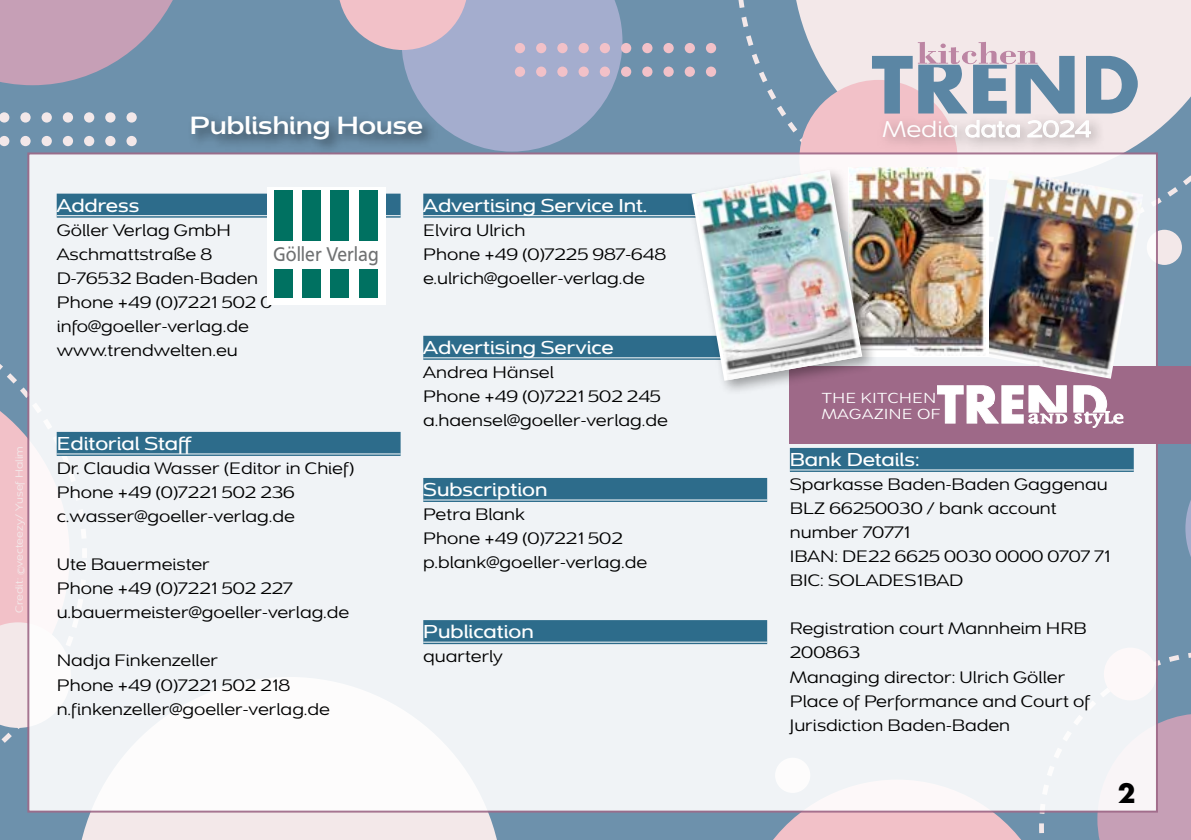
<style>
.page{position:relative;width:1191px;height:840px;background:#fff}
.page>*{position:absolute;margin:0;border:0;box-sizing:border-box;transform-origin:0 0}
.t1{font:700 26px "Futura";color:#000}
.t2{font:700 24px "Dienstag";color:#fff}
.t3{font:22px "Dienstag";color:#fff}
.t4{font:20.6px "Frutus T";color:#6f7172;scale:.91 1}
.t5{font:500 18px "Dienstag";color:#fff}
.t6{font:16px/24px "Dienstag";color:#000}
.t7{font:14px/16.8px "Dienstag";letter-spacing:.04em;color:#fff}
.t8{font:10px "Dienstag";color:#f3e9ea}
</style>
<div class="page">
<div style="left:0;top:0;width:1191px;height:839px;background:#6d91ac"></div>
<svg style="left:793px;top:0;width:398px;height:180px;background:#dbd8de"></svg>
<div style="left:1097px;top:713px;width:94px;height:126px;background:#c69fb6"></div>
<div style="left:799px;top:80px;width:158px;height:158px;background:#f2c1c8;border-radius:50%"></div>
<svg style="left:0;top:370px;width:27px;height:369px;background:#dcc4cd"></svg>
<svg style="left:77px;top:812px;width:424px;height:27px;background:#ebe1e4"></svg>
<svg style="left:757px;top:812px;width:279px;height:27px;background:#d5b5c1"></svg>
<svg style="left:0;top:0;width:180px;height:85px;background:#ae9bb3"></svg>
<svg style="left:0;top:112px;width:137px;height:34px;background:#8da6ba"></svg>
<svg style="left:1185px;top:455px;width:6px;height:145px"></svg>
<div style="left:1146px;top:229px;width:36px;height:36px;background:#f3e8e9;border-radius:50%"></div>
<svg style="left:338px;top:0;width:378px;height:151px;background:#96a3bf"></svg>
<div style="left:27px;top:152px;width:1131px;height:660px;background:linear-gradient(to right,#f2f5f7,#f0f3f6);border:2px solid #9e6988"></div>
<svg style="left:1086px;top:56px;width:51px;height:57px;background:#88a3b8"></svg>
<svg style="left:872px;top:42px;width:202px;height:70px;background:#acb4c4"></svg>
<div style="left:875px;top:112px;width:231px;height:41px;background:#000;opacity:.35"></div>
<div style="left:187px;top:112px;width:251px;height:43px;background:#000;opacity:.55"></div>
<div style="left:57px;top:193px;width:343px;height:24px;background:#2d6c8b"></div>
<hr style="left:57px;top:215px;width:343px;height:1px;background:#fff">
<div style="left:57px;top:431px;width:343px;height:24px;background:#2d6c8b"></div>
<hr style="left:57px;top:453px;width:343px;height:1px;background:#fff">
<div style="left:423px;top:193px;width:344px;height:24px;background:#2d6c8b"></div>
<hr style="left:423px;top:215px;width:344px;height:1px;background:#fff">
<div style="left:423px;top:335px;width:344px;height:24px;background:#2d6c8b"></div>
<hr style="left:423px;top:357px;width:344px;height:1px;background:#fff">
<div style="left:423px;top:477px;width:344px;height:24px;background:#2d6c8b"></div>
<hr style="left:423px;top:499px;width:344px;height:1px;background:#fff">
<div style="left:423px;top:619px;width:344px;height:24px;background:#2d6c8b"></div>
<hr style="left:423px;top:641px;width:344px;height:1px;background:#fff">
<div style="left:790px;top:447px;width:343px;height:24px;background:#2d6c8b"></div>
<hr style="left:790px;top:469px;width:343px;height:1px;background:#fff">
<div style="left:789px;top:366px;width:402px;height:77px;background:#9e6988"></div>
<svg style="left:1073px;top:385px;width:50px;height:42px"></svg>
<svg style="left:937px;top:385px;width:129px;height:38px"></svg>
<div style="left:267px;top:187px;width:119px;height:118px;background:#fff"></div>
<div style="left:274px;top:191px;width:19px;height:50px;background:#007161"></div>
<div style="left:359px;top:191px;width:18px;height:50px;background:#007161"></div>
<div style="left:330px;top:191px;width:19px;height:50px;background:#007161"></div>
<div style="left:302px;top:191px;width:19px;height:50px;background:#007161"></div>
<div style="left:274px;top:269px;width:19px;height:28px;background:#007161"></div>
<div style="left:302px;top:269px;width:19px;height:28px;background:#007161"></div>
<div style="left:330px;top:269px;width:19px;height:28px;background:#007161"></div>
<div style="left:359px;top:269px;width:18px;height:28px;background:#007161"></div>
<img style="left:976px;top:171px;width:167px;height:207px">
<div style="left:848px;top:167px;width:140px;height:190px;background:#fff"></div>
<img style="left:877px;top:167px;width:108px;height:186px">
<div style="left:687px;top:165px;width:190px;height:231px;background:#000;opacity:.35"></div>
<svg style="left:691px;top:170px;width:171px;height:210px"></svg>
<img style="left:694px;top:170px;width:167px;height:210px">
<p class="t8" style="left:13px;top:612px;width:168px;rotate:-90deg">Credit: ©vecteezy/ Yusef Halim</p>
<h2 class="t2" style="left:190px;top:109px;width:235px">Publishing House</h2>
<h3 class="t3" style="left:882px;top:115px;width:210px">Media data 2024</h3>
<p class="t5" style="left:57px;top:194px;width:84px">Address</p>
<p class="t6" style="left:57px;top:218px;width:217px">Göller Verlag GmbH<br>Aschmattstraße 8<br>D-76532 Baden-Baden<br>Phone +49 (0)7221 502 0 info@goeller-verlag.de www.trendwelten.eu</p>
<p class="t4" style="left:273px;top:242px;width:118px">Göller Verlag</p>
<p class="t5" style="left:57px;top:432px;width:137px">Editorial Staff</p>
<p class="t6" style="left:57px;top:456px;width:299px">Dr. Claudia Wasser (Editor in Chief)<br>Phone +49 (0)7221 502 236 c.wasser@goeller-verlag.de</p>
<p class="t6" style="left:57px;top:552px;width:294px">Ute Bauermeister<br>Phone +49 (0)7221 502 227 u.bauermeister@goeller-verlag.de</p>
<p class="t6" style="left:57px;top:648px;width:275px">Nadja Finkenzeller<br>Phone +49 (0)7221 502 218 n.finkenzeller@goeller-verlag.de</p>
<p class="t5" style="left:423px;top:194px;width:226px">Advertising Service Int.</p>
<p class="t6" style="left:423px;top:218px;width:244px">Elvira Ulrich<br>Phone +49 (0)7225 987-648 e.ulrich@goeller-verlag.de</p>
<p class="t5" style="left:423px;top:336px;width:192px">Advertising Service</p>
<p class="t6" style="left:423px;top:360px;width:246px">Andrea Hänsel<br>Phone +49 (0)7221 502 245 a.haensel@goeller-verlag.de</p>
<p class="t5" style="left:423px;top:478px;width:126px">Subscription</p>
<p class="t6" style="left:423px;top:502px;width:225px">Petra Blank<br>Phone +49 (0)7221 502 p.blank@goeller-verlag.de</p>
<p class="t5" style="left:423px;top:620px;width:112px">Publication</p>
<p class="t6" style="left:423px;top:644px;width:81px">quarterly</p>
<p class="t7" style="left:821px;top:389px;width:121px">THE KITCHEN<br>MAGAZINE OF</p>
<p class="t5" style="left:790px;top:448px;width:131px">Bank Details:</p>
<p class="t6" style="left:790px;top:472px;width:322px">Sparkasse Baden-Baden Gaggenau<br>BLZ 66250030 / bank account number 70771<br>IBAN: DE22 6625 0030 0000 0707 71<br>BIC: SOLADES1BAD</p>
<p class="t6" style="left:790px;top:616px;width:302px">Registration court Mannheim HRB<br>200863<br>Managing director: Ulrich Göller<br>Place of Performance and Court of<br>Jurisdiction Baden-Baden</p>
<h1 class="t1" style="left:1117px;top:773px;width:19px">2</h1>
</div>
